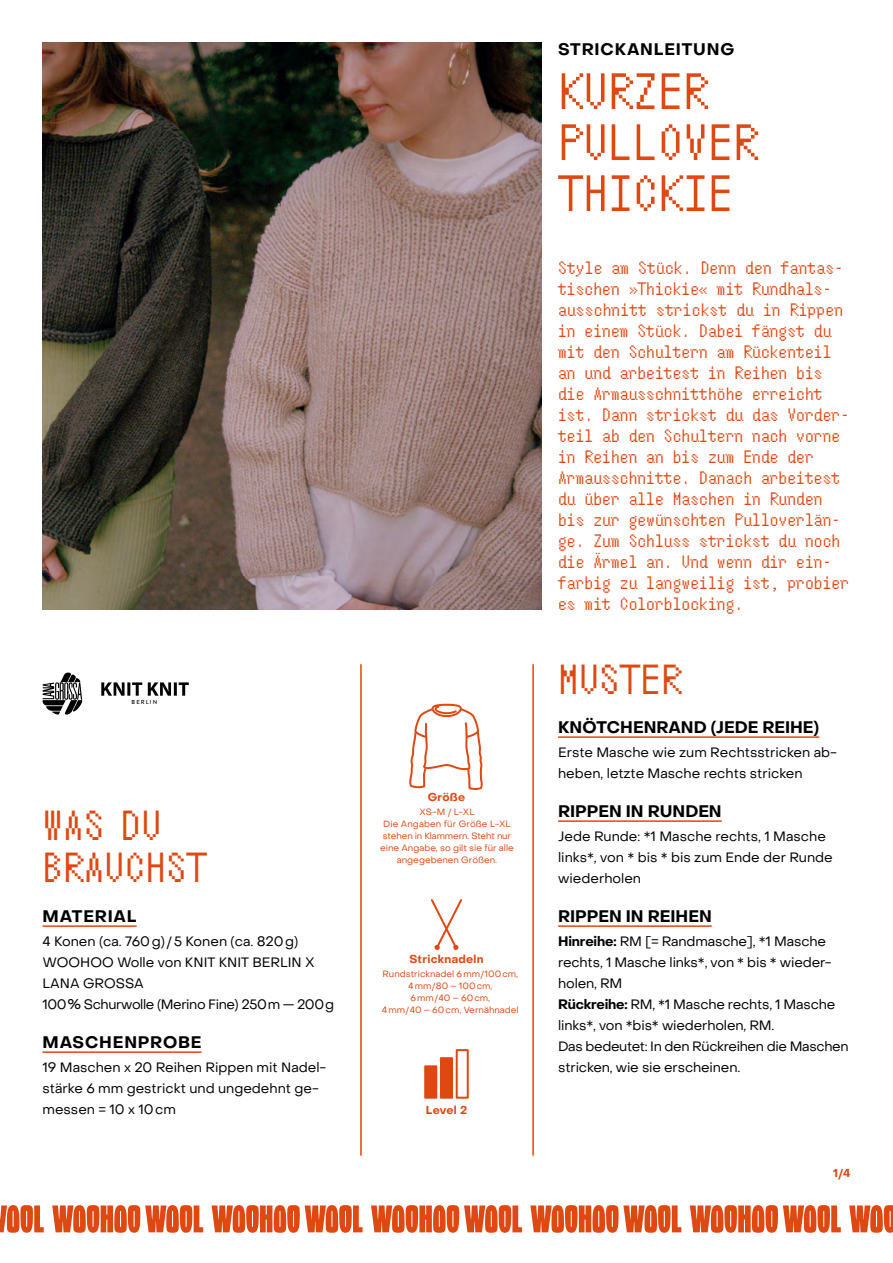
<style>
.page{position:relative;width:893px;height:1263px;background:#fff}
.page>*{position:absolute;margin:0;border:0;box-sizing:border-box;transform-origin:0 0}
.t1{font:51px/51px "So Low";color:#e04812}
.t2{font:42px/42px "So Low";color:#e04812}
.t3{font:18px/21px "So Low";color:#e04812}
.t4{font:700 16.5px "Object Sans";color:#000}
.t5{font:700 16.5px "Object Sans";letter-spacing:.05em;color:#000}
.t6{font:13.5px/21px "Object Sans";color:#000}
.t7{font:700 11.25px "Object Sans";letter-spacing:.025em;color:#e04812}
.t8{font:9px/12px "Object Sans";color:#e04812;text-align:center}
.t9{font:500 5.85px "Brandon Grotesque";letter-spacing:.2em;color:#000}
.s1{font-weight:700}
</style>
<div class="page">
<svg style="left:409px;top:704px;width:74px;height:86px"></svg>
<div style="left:424px;top:1065px;width:13px;height:34px;background:#e04812"></div>
<div style="left:440px;top:1057px;width:13px;height:42px;background:#e04812"></div>
<svg style="left:456px;top:1049px;width:13px;height:50px"></svg>
<svg style="left:0;top:1205px;width:44px;height:28px"></svg>
<svg style="left:52px;top:1205px;width:151px;height:28px;background:#e87850"></svg>
<svg style="left:212px;top:1205px;width:151px;height:28px"></svg>
<svg style="left:371px;top:1205px;width:151px;height:28px;background:#e87850"></svg>
<svg style="left:530px;top:1205px;width:151px;height:28px;background:#e87850"></svg>
<svg style="left:690px;top:1205px;width:151px;height:28px"></svg>
<svg style="left:849px;top:1205px;width:44px;height:28px"></svg>
<img style="left:43px;top:43px;width:498px;height:567px">
<hr style="left:43px;top:925px;width:94px;height:2px;background:#e04812">
<hr style="left:43px;top:1051px;width:159px;height:2px;background:#e04812">
<hr style="left:558px;top:736px;width:261px;height:2px;background:#e04812">
<hr style="left:558px;top:820px;width:164px;height:2px;background:#e04812">
<hr style="left:558px;top:925px;width:154px;height:2px;background:#e04812">
<hr style="left:360px;top:664px;width:2px;height:492px;background:#e04812">
<hr style="left:532px;top:664px;width:2px;height:492px;background:#e04812">
<svg style="left:43px;top:673px;width:39px;height:42px"></svg>
<svg style="left:101px;top:682px;width:88px;height:14px"></svg>
<svg style="left:431px;top:899px;width:31px;height:51px"></svg>
<p class="t9" style="left:132px;top:698px;width:27px">BERLIN</p>
<h2 class="t2" style="left:43px;top:806px;width:166px">WAS DU<br>BRAUCHST</h2>
<p class="t5" style="left:43px;top:906px;width:96px">MATERIAL</p>
<p class="t6" style="left:43px;top:930px;width:293px">4 Konen (ca. 760g) /5 Konen (ca. 820g)<br>WOOHOO Wolle von KNIT KNIT BERLIN X<br>LANA GROSSA<br>100% Schurwolle (Merino Fine) 250m — 200g</p>
<p class="t5" style="left:43px;top:1032px;width:161px">MASCHENPROBE</p>
<p class="t6" style="left:43px;top:1056px;width:285px">19 Maschen x 20 Reihen Rippen mit Nadel&shy;stärke 6 mm gestrickt und ungedehnt ge&shy;messen = 10 x 10cm</p>
<p class="t7" style="left:428px;top:790px;width:39px">Größe</p>
<p class="t8" style="left:380px;top:806px;width:135px">XS-M / L-XL<br>Die Angaben für Größe L-XL stehen in Klammern. Steht nur eine Angabe, so gilt sie für alle angegebenen Größen.</p>
<p class="t7" style="left:409px;top:952px;width:76px">Stricknadeln</p>
<p class="t8" style="left:382px;top:968px;width:138px">Rundstricknadel 6mm/100cm,<br>4mm/80 – 100cm,<br>6mm/40 – 60cm,<br>4mm/40 – 60cm, Vernähnadel</p>
<p class="t7" style="left:426px;top:1103px;width:43px">Level 2</p>
<p class="t5" style="left:558px;top:39px;width:178px">STRICKANLEITUNG</p>
<h1 class="t1" style="left:558px;top:67px;width:201px">KURZER<br>PULLOVER<br>THICKIE</h1>
<p class="t3" style="left:558px;top:257px;width:293px">Style am Stück. Denn den fantas&shy;tischen »Thickie« mit Rundhals&shy;ausschnitt strickst du in Rippen in einem Stück. Dabei fängst du mit den Schultern am Rückenteil an und arbeitest in Reihen bis die Armausschnitthöhe erreicht ist. Dann strickst du das Vorder&shy;teil ab den Schultern nach vorne in Reihen an bis zum Ende der<br>Armausschnitte. Danach arbeitest du über alle Maschen in Runden bis zur gewünschten Pulloverlän&shy;ge. Zum Schluss strickst du noch die Ärmel an. Und wenn dir ein&shy;farbig zu langweilig ist, probier es mit Colorblocking.</p>
<h2 class="t2" style="left:558px;top:659px;width:125px">MUSTER</h2>
<p class="t4" style="left:558px;top:717px;width:263px">KNÖTCHENRAND (JEDE REIHE)</p>
<p class="t6" style="left:558px;top:741px;width:280px">Erste Masche wie zum Rechtsstricken ab&shy;heben, letzte Masche rechts stricken</p>
<p class="t4" style="left:558px;top:801px;width:165px">RIPPEN IN RUNDEN</p>
<p class="t6" style="left:558px;top:825px;width:276px">Jede Runde: *1 Masche rechts, 1 Masche links*, von * bis * bis zum Ende der Runde wiederholen</p>
<p class="t4" style="left:558px;top:906px;width:155px">RIPPEN IN REIHEN</p>
<p class="t6" style="left:558px;top:930px;width:292px"><span class="s1">Hinreihe:</span> RM [= Randmasche], *1 Masche rechts, 1 Masche links*, von * bis * wieder&shy;holen, RM<br><span class="s1">Rückreihe:</span> RM, *1 Masche rechts, 1 Masche links*, von *bis* wiederholen, RM.<br>Das bedeutet: In den Rückreihen die Maschen stricken, wie sie erscheinen.</p>
<p class="t7" style="left:833px;top:1166px;width:19px">1/4</p>
</div>
